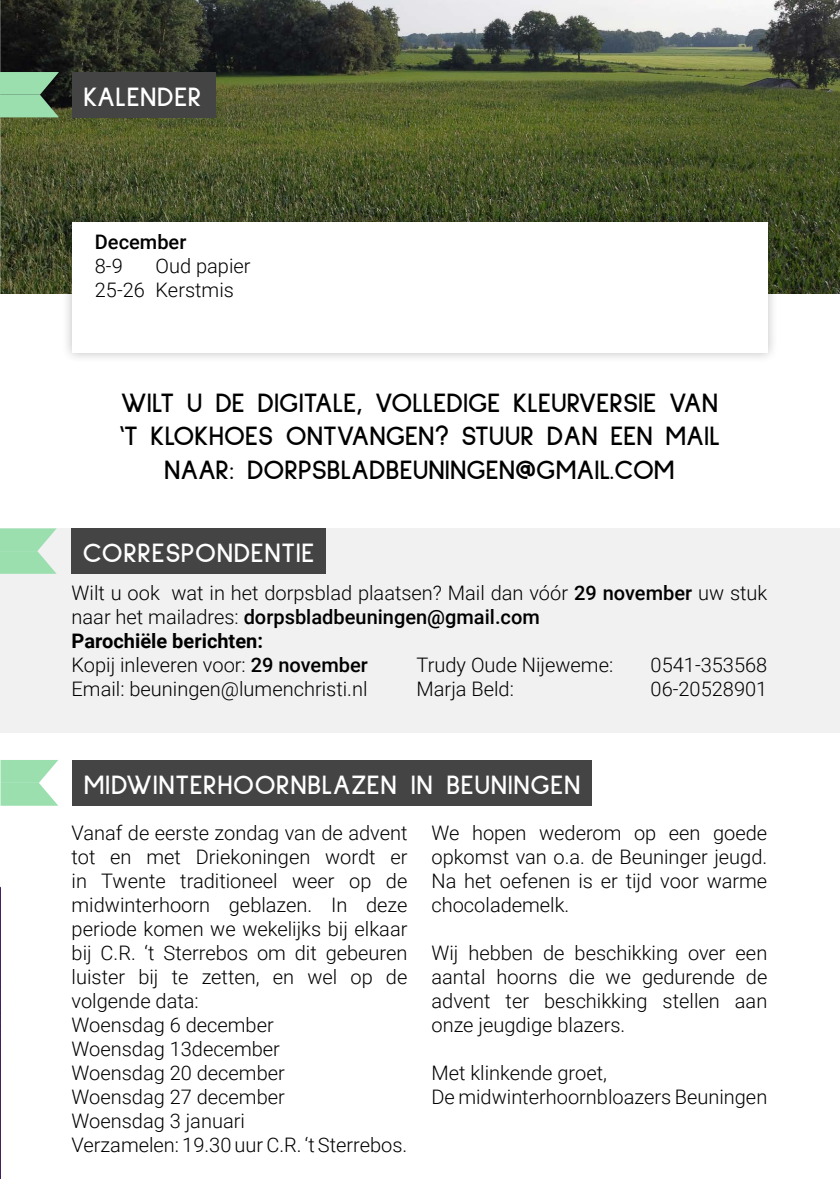
<style>
.page{position:relative;width:840px;height:1191px;background:#fff}
.page>*{position:absolute;margin:0;border:0;box-sizing:border-box;transform-origin:0 0}
.t1{font:700 28px/33.6px "Sulphur Point";color:#000;text-align:center}
.t2{font:700 28px "Sulphur Point";letter-spacing:.02em;color:#fff}
.t3{font:300 20px/24px "Roboto";color:#000}
.t4{font:500 20px "Roboto";color:#000}
.s1{font-weight:500}
.s2{font-weight:700}
</style>
<div class="page">
<img style="left:1px;top:0;width:838px;height:293px">
<hr style="left:0;top:0;width:1px;height:254px;background:#000;opacity:.75">
<svg style="left:0;top:4px;width:1px;height:28px"></svg>
<svg style="left:0;top:231px;width:1px;height:63px"></svg>
<div style="left:61px;top:212px;width:717px;height:152px;background:#000;opacity:.25"></div>
<div style="left:72px;top:223px;width:695px;height:130px;background:#fff"></div>
<div style="left:0;top:528px;width:838px;height:205px;background:#f1f1f2"></div>
<div style="left:72px;top:72px;width:143px;height:45px;background:#444"></div>
<svg style="left:0;top:72px;width:59px;height:45px;background:#85bd95"></svg>
<div style="left:72px;top:528px;width:253px;height:46px;background:#444"></div>
<svg style="left:0;top:528px;width:57px;height:46px"></svg>
<img style="left:0;top:886px;width:1px;height:292px">
<div style="left:73px;top:760px;width:518px;height:45px;background:#444"></div>
<svg style="left:1px;top:760px;width:57px;height:45px"></svg>
<h1 class="t2" style="left:83px;top:81px;width:119px">KALENDER</h1>
<p class="t4" style="left:95px;top:228px;width:93px">December</p>
<p class="t3" style="left:95px;top:253px;width:29px">8-9</p>
<p class="t3" style="left:95px;top:253px;width:157px;text-indent:61px">Oud papier<br>25-26 Kerstmis</p>
<h1 class="t1" style="left:119px;top:385px;width:602px">WILT U DE DIGITALE, VOLLEDIGE KLEURVERSIE VAN ‘T KLOKHOES ONTVANGEN? STUUR DAN EEN MAIL<br>NAAR: DORPSBLADBEUNINGEN@GMAIL.COM</h1>
<h1 class="t2" style="left:83px;top:537px;width:233px">CORRESPONDENTIE</h1>
<p class="t3" style="left:72px;top:580px;width:697px">Wilt u ook wat in het dorpsblad plaatsen? Mail dan vóór <span class="s1">29 november</span> uw stuk naar het mailadres: <span class="s1">dorpsbladbeuningen@gmail.com<br></span><span class="s2">Parochiële berichten:<br></span>Kopij inleveren voor: <span class="s1">29 november<br></span>Email: beuningen@lumenchristi.nl</p>
<p class="t3" style="left:416px;top:652px;width:198px">Trudy Oude Nijeweme:</p>
<p class="t3" style="left:650px;top:652px;width:118px">0541-353568</p>
<p class="t3" style="left:416px;top:676px;width:99px">Marja Beld:</p>
<p class="t3" style="left:650px;top:676px;width:118px">06-20528901</p>
<h1 class="t2" style="left:84px;top:769px;width:497px">MIDWINTERHOORNBLAZEN IN BEUNINGEN</h1>
<p class="t3" style="left:72px;top:820px;width:337px">Vanaf de eerste zondag van de advent tot en met Driekoningen wordt er in Twente traditioneel weer op de midwinterhoorn geblazen. In deze periode komen we wekelijks bij elkaar bij C.R. ‘t Sterrebos om dit gebeuren luister bij te zetten, en wel op de volgende data:<br>Woensdag 6 december<br>Woensdag 13december<br>Woensdag 20 december<br>Woensdag 27 december<br>Woensdag 3 januari<br>Verzamelen: 19.30 uur C.R. ‘t Sterrebos.</p>
<p class="t3" style="left:431px;top:820px;width:337px;text-align:justify">We hopen wederom op een goede opkomst van o.a. de Beuninger jeugd.<br>Na het oefenen is er tijd voor warme chocolademelk.</p>
<p class="t3" style="left:431px;top:940px;width:337px;text-align:justify">Wij hebben de beschikking over een aantal hoorns die we gedurende de advent ter beschikking stellen aan onze jeugdige blazers.</p>
<p class="t3" style="left:431px;top:1060px;width:337px">Met klinkende groet,<br>De midwinterhoornbloazers Beuningen</p>
</div>
